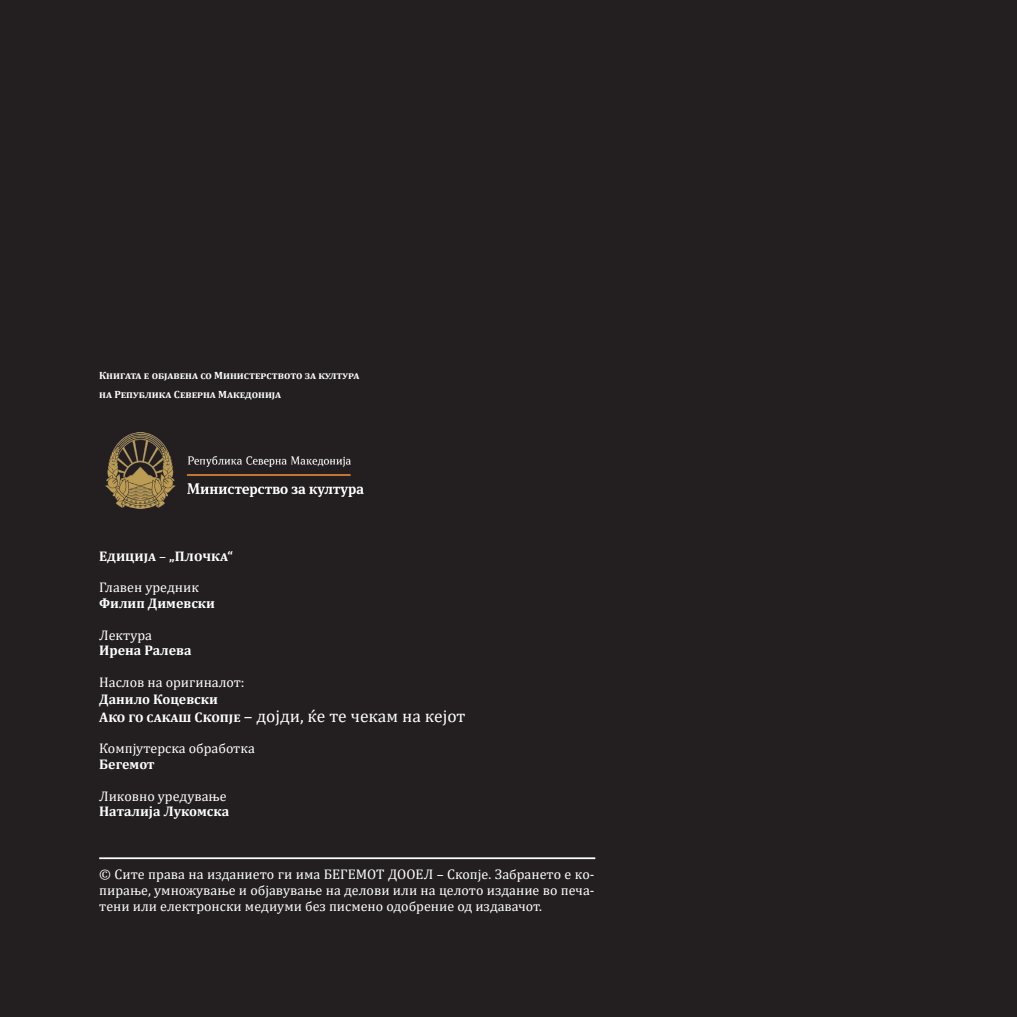
<style>
.page{position:relative;width:1017px;height:1017px;background:#231f20}
.page>*{position:absolute;margin:0;border:0;box-sizing:border-box;transform-origin:0 0}
.t1{font:17.5px "Cambria";color:#fff}
.t2{font:14px/15.8px "Cambria";color:#fff;text-align:justify}
.t3{font:700 14px "Cambria";color:#fff}
.t4{font:700 10.5px/19.2px "Cambria";color:#fff}
.s1{font-weight:400}
.s2{font-weight:700;font-size:14px}
</style>
<div class="page">
<img style="left:105px;top:432px;width:259px;height:77px">
<hr style="left:99px;top:857px;width:496px;height:2px;background:#fff">
<p class="t4" style="left:99px;top:365px;width:261px">Книгата е објавена со Министерството за култура на Република Северна Македонија</p>
<p class="t3" style="left:99px;top:546px;width:135px">Едиција <span class="s1">–</span> „Плочка“</p>
<p class="t2" style="left:99px;top:580px;width:101px">Главен уредник</p>
<p class="t3" style="left:99px;top:593px;width:117px">Филип Димевски</p>
<p class="t2" style="left:99px;top:627px;width:54px">Лектура</p>
<p class="t3" style="left:99px;top:641px;width:94px">Ирена Ралева</p>
<p class="t2" style="left:99px;top:674px;width:147px">Наслов на оригиналот:</p>
<p class="t3" style="left:99px;top:690px;width:120px">Данило Коцевски</p>
<p class="t1" style="left:99px;top:705px;width:368px"><span class="s2">Ако го сакаш Скопје</span> – дојди, ќе те чекам на кејот</p>
<p class="t2" style="left:99px;top:741px;width:157px">Компјутерска обработка</p>
<p class="t3" style="left:99px;top:754px;width:57px">Бегемот</p>
<p class="t2" style="left:99px;top:788px;width:129px">Ликовно уредување</p>
<p class="t3" style="left:99px;top:802px;width:132px">Наталија Лукомска</p>
<p class="t2" style="left:99px;top:867px;width:497px">© Сите права на изданието ги има БЕГЕМОТ ДООЕЛ – Скопје. Забрането е ко&shy;пирање, умножување и објавување на делови или на целото издание во печа&shy;тени или електронски медиуми без писмено одобрение од издавачот.</p>
</div>
